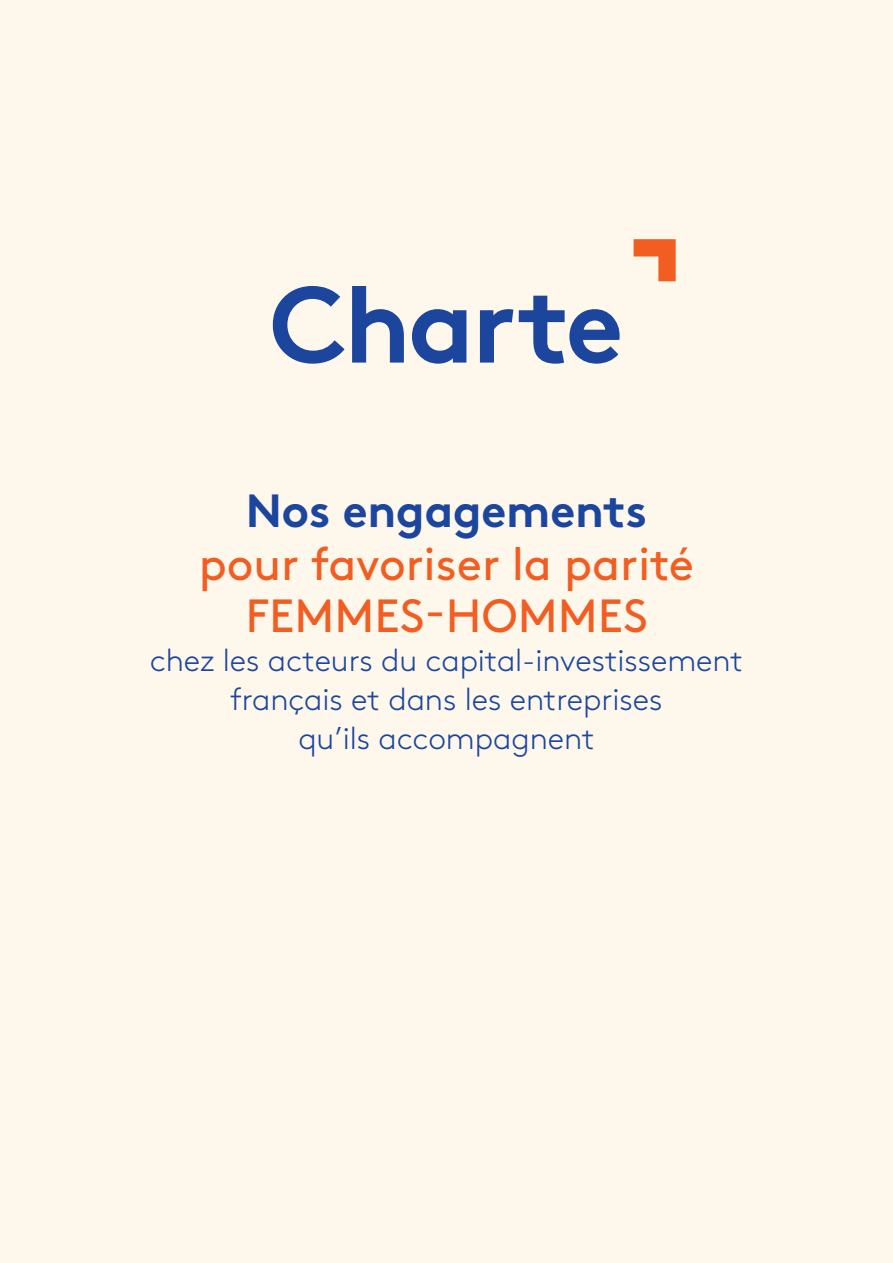
<style>
.page{position:relative;width:893px;height:1263px;background:#fef7ec}
.page>*{position:absolute;margin:0;border:0;box-sizing:border-box;transform-origin:0 0}
.t1{font:700 107.85px "Brown";letter-spacing:-.025em;color:#1c469d}
.t2{font:46.5px/52.5px "Brown";letter-spacing:-.005em;color:#f25d21;text-align:center}
.t3{font:700 46.5px "Brown";letter-spacing:-.005em;color:#1c469d}
.t4{font:300 31.5px/39px "Brown";letter-spacing:-.005em;color:#1c469d;text-align:center}
</style>
<div class="page">
<svg style="left:634px;top:239px;width:42px;height:42px"></svg>
<h1 class="t1" style="left:270px;top:237px;width:355px">Charte</h1>
<h2 class="t3" style="left:246px;top:473px;width:403px">Nos engagements</h2>
<h2 class="t2" style="left:199px;top:533px;width:497px">pour favoriser la parité<br>FEMMES-HOMMES</h2>
<p class="t4" style="left:150px;top:638px;width:595px">chez les acteurs du capital-investissement français et dans les entreprises<br>qu’ils accompagnent</p>
</div>
